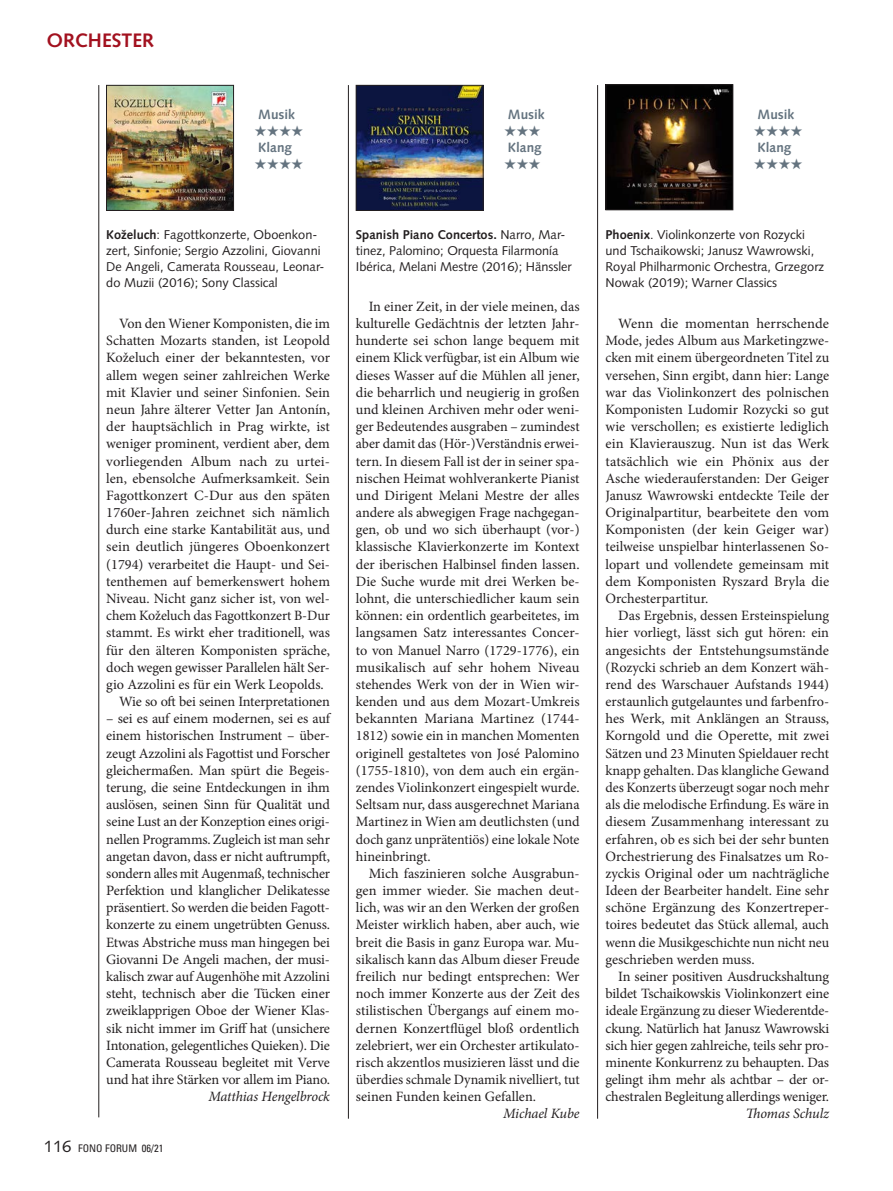
<style>
.page{position:relative;width:893px;height:1191px;background:#fff}
.page>*{position:absolute;margin:0;border:0;box-sizing:border-box;transform-origin:0 0}
.t1{font:700 19.5px "Syntax";color:#a2111f}
.t2{font:15px "Zapf Dingbats ITC";color:#64737f}
.t3{font:14.25px/17.1px "Minion Pro";letter-spacing:-.005em;color:#231f20;text-align:justify}
.t4{font:italic 14.25px "Minion Pro";letter-spacing:-.01em;color:#231f20}
.t5{font:700 13.5px "Syntax";color:#64737f}
.t6{font:12.75px/15.8px "Syntax";color:#231f20}
.t7{font:condensed 10.5px "Univers LT Std";color:#231f20}
.s1{font-weight:700}
.s2{font-family:"Syntax";font-stretch:normal;font-size:16.5px}
</style>
<div class="page">
<hr style="left:348px;top:85px;width:1px;height:1033px;background:#231f20">
<hr style="left:99px;top:85px;width:1px;height:1032px;background:#231f20">
<hr style="left:597px;top:85px;width:1px;height:1033px;background:#231f20">
<img style="left:108px;top:87px;width:124px;height:122px">
<div style="left:106px;top:85px;width:128px;height:126px;border:1px solid #231f20"></div>
<img style="left:608px;top:86px;width:123px;height:122px">
<div style="left:606px;top:84px;width:127px;height:126px;border:1px solid #231f20"></div>
<img style="left:358px;top:87px;width:123px;height:122px">
<div style="left:356px;top:85px;width:127px;height:126px;border:1px solid #231f20"></div>
<h1 class="t1" style="left:47px;top:29px;width:109px">ORCHESTER</h1>
<p class="t5" style="left:258px;top:107px;width:38px">Musik</p>
<p class="t2" style="left:255px;top:124px;width:50px">★★★★</p>
<p class="t5" style="left:258px;top:140px;width:35px">Klang</p>
<p class="t2" style="left:255px;top:157px;width:50px">★★★★</p>
<p class="t6" style="left:106px;top:227px;width:220px"><span class="s1">Koželuch</span>: Fagottkonzerte, Oboenkon&shy;zert, Sinfonie; Sergio Azzolini, Giovanni De Angeli, Camerata Rousseau, Leonar&shy;do Muzii (2016); Sony Classical</p>
<p class="t3" style="left:119px;top:315px;width:213px">Von den Wiener Komponisten, die im</p>
<p class="t3" style="left:106px;top:332px;width:225px">Schatten Mozarts standen, ist Leopold</p>
<p class="t3" style="left:106px;top:349px;width:225px">Koželuch einer der bekanntesten, vor</p>
<p class="t3" style="left:106px;top:366px;width:225px">allem wegen seiner zahlreichen Werke</p>
<p class="t3" style="left:106px;top:384px;width:225px">mit Klavier und seiner Sinfonien. Sein</p>
<p class="t3" style="left:106px;top:401px;width:225px">neun Jahre älterer Vetter Jan Antonín,</p>
<p class="t3" style="left:106px;top:418px;width:225px">der hauptsächlich in Prag wirkte, ist</p>
<p class="t3" style="left:106px;top:435px;width:225px">weniger prominent, verdient aber, dem</p>
<p class="t3" style="left:106px;top:452px;width:225px">vorliegenden Album nach zu urtei-</p>
<p class="t3" style="left:106px;top:470px;width:225px">len, ebensolche Aufmerksamkeit. Sein</p>
<p class="t3" style="left:106px;top:487px;width:225px">Fagottkonzert C-Dur aus den späten</p>
<p class="t3" style="left:106px;top:504px;width:225px">1760er-Jahren zeichnet sich nämlich</p>
<p class="t3" style="left:106px;top:521px;width:225px">durch eine starke Kantabilität aus, und</p>
<p class="t3" style="left:106px;top:538px;width:225px">sein deutlich jüngeres Oboenkonzert</p>
<p class="t3" style="left:106px;top:555px;width:225px">(1794) verarbeitet die Haupt- und Sei-</p>
<p class="t3" style="left:106px;top:573px;width:225px">tenthemen auf bemerkenswert hohem</p>
<p class="t3" style="left:106px;top:590px;width:225px">Niveau. Nicht ganz sicher ist, von wel-</p>
<p class="t3" style="left:106px;top:607px;width:225px">chem Koželuch das Fagottkonzert B-Dur</p>
<p class="t3" style="left:106px;top:624px;width:225px">stammt. Es wirkt eher traditionell, was</p>
<p class="t3" style="left:106px;top:641px;width:225px">für den älteren Komponisten spräche,</p>
<p class="t3" style="left:106px;top:658px;width:225px">doch wegen gewisser Parallelen hält Ser-</p>
<p class="t3" style="left:106px;top:676px;width:219px">gio Azzolini es für ein Werk Leopolds.</p>
<p class="t3" style="left:119px;top:693px;width:212px">Wie so oft bei seinen Interpretationen</p>
<p class="t3" style="left:106px;top:710px;width:225px">– sei es auf einem modernen, sei es auf einem historischen Instrument – über&shy;zeugt Azzolini als Fagottist und Forscher gleichermaßen. Man spürt die Begeis&shy;terung, die seine Entdeckungen in ihm auslösen, seinen Sinn für Qualität und seine Lust an der Konzeption eines origi&shy;nellen Programms. Zugleich ist man sehr angetan davon, dass er nicht auftrumpft, sondern alles mit Augenmaß, technischer Perfektion und klanglicher Delikatesse präsentiert. So werden die beiden Fagott&shy;konzerte zu einem ungetrübten Genuss.<br>Etwas Abstriche muss man hingegen bei Giovanni De Angeli machen, der musi&shy;kalisch zwar auf Augenhöhe mit Azzolini steht, technisch aber die Tücken einer zweiklapprigen Oboe der Wiener Klas&shy;sik nicht immer im Griff hat (unsichere Intonation, gelegentliches Quieken). Die Camerata Rousseau begleitet mit Verve und hat ihre Stärken vor allem im Piano.</p>
<p class="t4" style="left:208px;top:1087px;width:123px">Matthias Hengelbrock</p>
<p class="t7" style="left:44px;top:1142px;width:121px"><span class="s2">116</span> FONO FORUM 06/21</p>
<p class="t5" style="left:508px;top:107px;width:38px">Musik</p>
<p class="t2" style="left:504px;top:124px;width:38px">★★★</p>
<p class="t5" style="left:508px;top:140px;width:35px">Klang</p>
<p class="t2" style="left:504px;top:157px;width:38px">★★★</p>
<p class="t6" style="left:356px;top:227px;width:217px"><span class="s1">Spanish Piano Concertos.</span> Narro, Mar&shy;tinez, Palomino; Orquesta Filarmonía<br>Ibérica, Melani Mestre (2016); Hänssler</p>
<p class="t3" style="left:356px;top:298px;width:225px;text-indent:13px">In einer Zeit, in der viele meinen, das kulturelle Gedächtnis der letzten Jahr&shy;hunderte sei schon lange bequem mit einem Klick verfügbar, ist ein Album wie dieses Wasser auf die Mühlen all jener, die beharrlich und neugierig in großen und kleinen Archiven mehr oder weni&shy;ger Bedeutendes ausgraben – zumindest aber damit das (Hör-)Verständnis erwei&shy;tern. In diesem Fall ist der in seiner spa&shy;nischen Heimat wohlverankerte Pianist und Dirigent Melani Mestre der alles andere als abwegigen Frage nachgegan&shy;gen, ob und wo sich überhaupt (vor-) klassische Klavierkonzerte im Kontext der iberischen Halbinsel finden lassen.<br>Die Suche wurde mit drei Werken be&shy;lohnt, die unterschiedlicher kaum sein können: ein ordentlich gearbeitetes, im langsamen Satz interessantes Concer&shy;to von Manuel Narro (1729-1776), ein musikalisch auf sehr hohem Niveau stehendes Werk von der in Wien wir&shy;kenden und aus dem Mozart-Umkreis bekannten Mariana Martinez (1744- 1812) sowie ein in manchen Momenten originell gestaltetes von José Palomino (1755-1810), von dem auch ein ergän&shy;zendes Violinkonzert eingespielt wurde.<br>Seltsam nur, dass ausgerechnet Mariana Martinez in Wien am deutlichsten (und doch ganz unprätentiös) eine lokale Note hineinbringt.</p>
<p class="t3" style="left:356px;top:864px;width:225px;text-indent:13px">Mich faszinieren solche Ausgrabun&shy;gen immer wieder. Sie machen deut&shy;lich, was wir an den Werken der großen Meister wirklich haben, aber auch, wie breit die Basis in ganz Europa war. Mu&shy;sikalisch kann das Album dieser Freude freilich nur bedingt entsprechen: Wer noch immer Konzerte aus der Zeit des stilistischen Übergangs auf einem mo&shy;dernen Konzertflügel bloß ordentlich zelebriert, wer ein Orchester artikulato&shy;risch akzentlos musizieren lässt und die überdies schmale Dynamik nivelliert, tut seinen Funden keinen Gefallen.</p>
<p class="t4" style="left:503px;top:1104px;width:78px">Michael Kube</p>
<p class="t5" style="left:758px;top:107px;width:38px">Musik</p>
<p class="t2" style="left:754px;top:124px;width:50px">★★★★</p>
<p class="t5" style="left:758px;top:140px;width:35px">Klang</p>
<p class="t2" style="left:754px;top:157px;width:50px">★★★★</p>
<p class="t6" style="left:605px;top:227px;width:220px"><span class="s1">Phoenix</span>. Violinkonzerte von Rozycki und Tschaikowski; Janusz Wawrowski, Royal Philharmonic Orchestra, Grzegorz Nowak (2019); Warner Classics</p>
<p class="t3" style="left:605px;top:315px;width:225px;text-indent:13px">Wenn die momentan herrschende Mode, jedes Album aus Marketingzwe&shy;cken mit einem übergeordneten Titel zu versehen, Sinn ergibt, dann hier: Lange war das Violinkonzert des polnischen Komponisten Ludomir Rozycki so gut wie verschollen; es existierte lediglich ein Klavierauszug. Nun ist das Werk tatsächlich wie ein Phönix aus der Asche wiederauferstanden: Der Geiger Janusz Wawrowski entdeckte Teile der Originalpartitur, bearbeitete den vom Komponisten (der kein Geiger war) teilweise unspielbar hinterlassenen So&shy;lopart und vollendete gemeinsam mit dem Komponisten Ryszard Bryla die Orchesterpartitur.</p>
<p class="t3" style="left:605px;top:607px;width:225px;text-indent:13px">Das Ergebnis, dessen Ersteinspielung hier vorliegt, lässt sich gut hören: ein angesichts der Entstehungsumstände (Rozycki schrieb an dem Konzert wäh&shy;rend des Warschauer Aufstands 1944) erstaunlich gutgelauntes und farbenfro&shy;hes Werk, mit Anklängen an Strauss, Korngold und die Operette, mit zwei Sätzen und 23 Minuten Spieldauer recht knapp gehalten. Das klangliche Gewand des Konzerts überzeugt sogar noch mehr als die melodische Erfindung. Es wäre in diesem Zusammenhang interessant zu erfahren, ob es sich bei der sehr bunten Orchestrierung des Finalsatzes um Ro&shy;zyckis Original oder um nachträgliche Ideen der Bearbeiter handelt. Eine sehr schöne Ergänzung des Konzertreper&shy;toires bedeutet das Stück allemal, auch wenn die Musikgeschichte nun nicht neu geschrieben werden muss.</p>
<p class="t3" style="left:605px;top:968px;width:225px;text-indent:13px">In seiner positiven Ausdruckshaltung bildet Tschaikowskis Violinkonzert eine ideale Ergänzung zu dieser Wiederentde&shy;ckung. Natürlich hat Janusz Wawrowski sich hier gegen zahlreiche, teils sehr pro&shy;minente Konkurrenz zu behaupten. Das gelingt ihm mehr als achtbar – der or&shy;chestralen Begleitung allerdings weniger.</p>
<p class="t4" style="left:746px;top:1104px;width:85px">Thomas Schulz</p>
</div>
